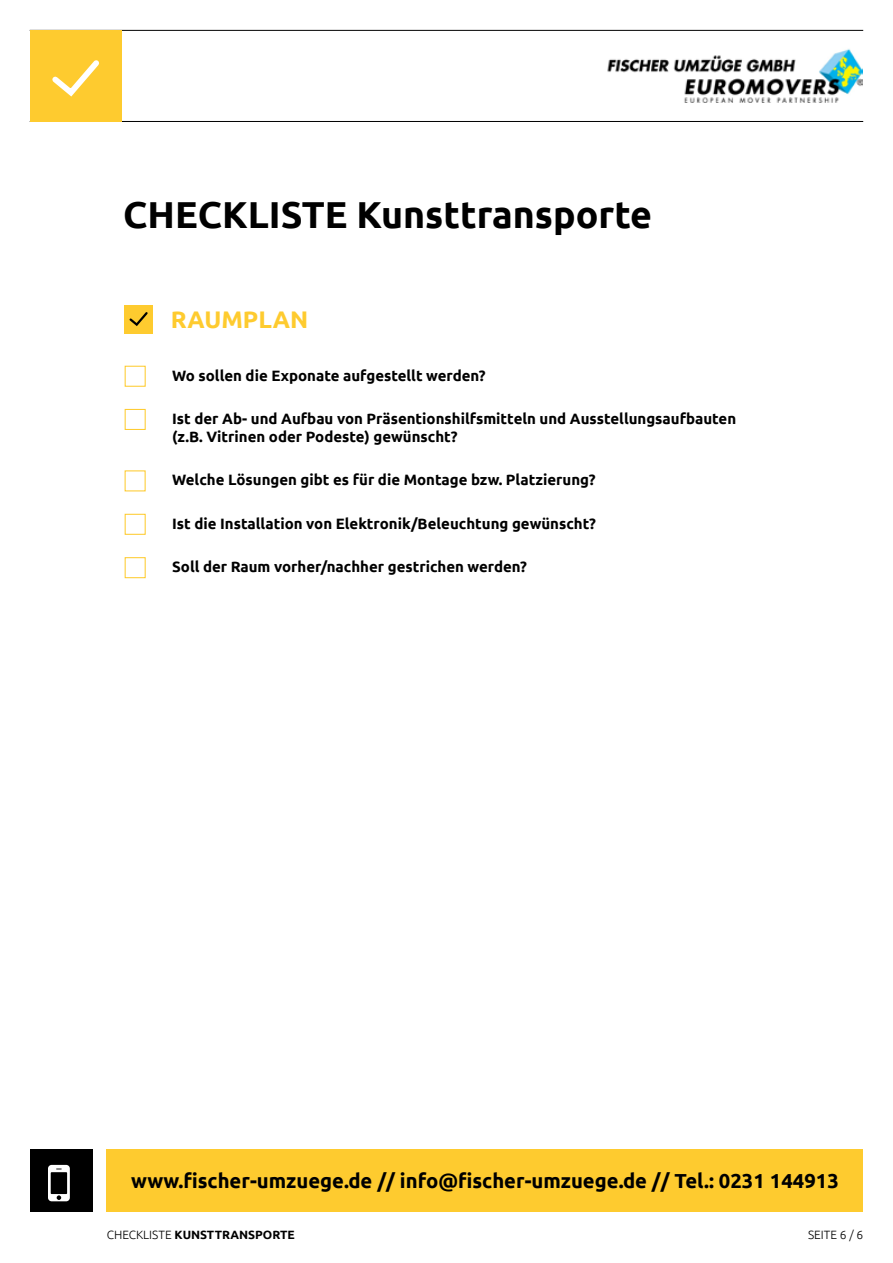
<style>
.page{position:relative;width:893px;height:1263px;background:#fff}
.page>*{position:absolute;margin:0;border:0;box-sizing:border-box;transform-origin:0 0}
.t1{font:700 37.5px "Ubuntu";color:#000}
.t2{font:700 24px "Ubuntu";color:#fecb2f}
.t3{font:700 20.25px "Ubuntu";color:#000}
.t4{font:700 15px/18px "Ubuntu";color:#000}
.t5{font:700 12px "Ubuntu";color:#000}
.t6{font:300 12px "Ubuntu";color:#000}
.s1{font-weight:300}
</style>
<div class="page">
<hr style="left:30px;top:121px;width:833px;height:1px;background:#000">
<hr style="left:30px;top:30px;width:833px;height:1px;background:#000">
<div style="left:30px;top:30px;width:92px;height:92px;background:#fecb2f"></div>
<div style="left:107px;top:1149px;width:756px;height:63px;background:#fecb2f"></div>
<div style="left:30px;top:1149px;width:63px;height:63px;background:#000"></div>
<svg style="left:48px;top:1165px;width:22px;height:36px"></svg>
<svg style="left:52px;top:60px;width:47px;height:37px"></svg>
<img style="left:607px;top:49px;width:256px;height:53px">
<div style="left:124px;top:305px;width:29px;height:29px;background:#fecb2f"></div>
<svg style="left:129px;top:312px;width:19px;height:14px"></svg>
<div style="left:125px;top:366px;width:21px;height:21px;border:1px solid #fecb2f"></div>
<div style="left:125px;top:409px;width:21px;height:21px;border:1px solid #fecb2f"></div>
<div style="left:125px;top:514px;width:21px;height:21px;border:1px solid #fecb2f"></div>
<div style="left:125px;top:557px;width:21px;height:21px;border:1px solid #fecb2f"></div>
<h1 class="t1" style="left:123px;top:192px;width:530px">CHECKLISTE Kunsttransporte</h1>
<h2 class="t2" style="left:171px;top:305px;width:139px">RAUMPLAN</h2>
<p class="t4" style="left:172px;top:366px;width:315px">Wo sollen die Exponate aufgestellt werden?</p>
<p class="t4" style="left:172px;top:409px;width:565px">Ist der Ab- und Aufbau von Präsentionshilfsmitteln und Ausstellungsaufbauten (z.B. Vitrinen oder Podeste) gewünscht?</p>
<p class="t4" style="left:172px;top:471px;width:425px">Welche Lösungen gibt es für die Montage bzw. Platzierung?</p>
<p class="t4" style="left:172px;top:514px;width:425px">Ist die Installation von Elektronik/Beleuchtung gewünscht?</p>
<p class="t4" style="left:172px;top:557px;width:356px">Soll der Raum vorher/nachher gestrichen werden?</p>
<h3 class="t3" style="left:131px;top:1168px;width:709px">www.fischer-umzuege.de // info@fischer-umzuege.de // Tel.: 0231 144913</h3>
<p class="t5" style="left:107px;top:1228px;width:190px"><span class="s1">CHECKLISTE</span> KUNSTTRANSPORTE</p>
<p class="t6" style="left:808px;top:1228px;width:57px">SEITE 6 / 6</p>
</div>
